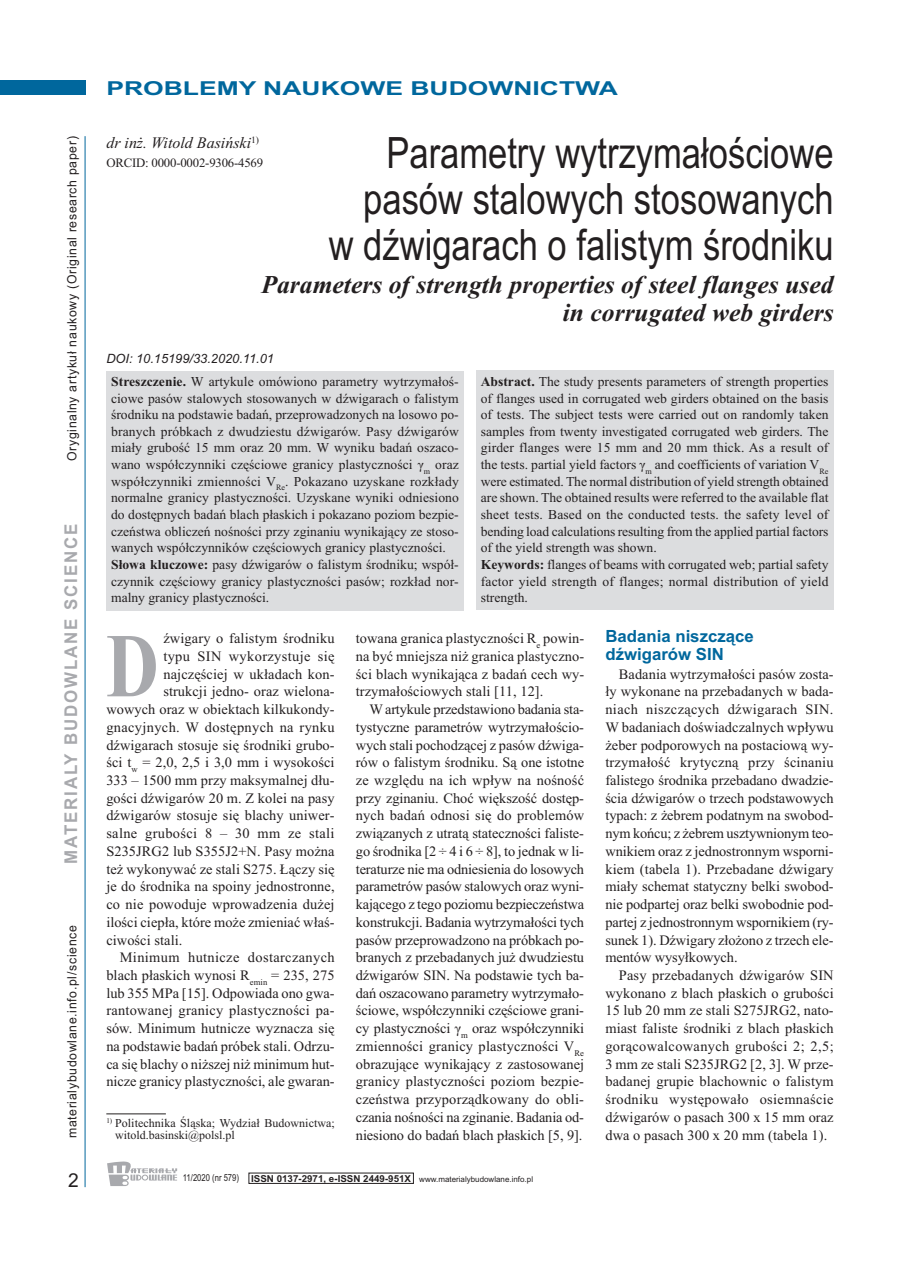
<style>
.page{position:relative;width:906px;height:1268px;background:#fff}
.page>*{position:absolute;margin:0;border:0;box-sizing:border-box;transform-origin:0 0}
.t1{font:700 91.05px "Times New Roman";color:#a8a9ad;scale:.8 1}
.t2{font:43.2px/46.2px "Arial";color:#231f20;text-align:right;scale:.8 1}
.t3{font:italic 700 25.65px/28.7px "Times New Roman";color:#231f20;text-align:right}
.t4{font:700 19.2px "Arial";color:#00679d;scale:1.38 1}
.t5{font:19.2px "Arial";color:#231f20}
.t6{font:700 17.55px "Arial";letter-spacing:.11em;color:#a8a9ad;scale:.96 1}
.t7{font:700 16.8px/17.7px "Arial";color:#00679d}
.t8{font:italic 16.05px "Times New Roman";color:#231f20}
.t9{font:14.4px/17.7px "Times New Roman";letter-spacing:.005em;color:#231f20;text-align:justify}
.t10{font:14.4px "Times New Roman";letter-spacing:.025em;color:#231f20}
.t11{font:13.65px/16.6px "Times New Roman";color:#231f20}
.t12{font:12.75px "Arial";letter-spacing:.055em;color:#231f20;scale:.96 1}
.t13{font:italic 12.75px "Arial";color:#231f20}
.t14{font:12.75px "Times New Roman";letter-spacing:-.015em;color:#231f20}
.t15{font:12px/12.8px "Times New Roman";letter-spacing:.005em;color:#231f20}
.t16{font:9.6px "Arial";color:#231f20;scale:.8 1}
.t17{font:7.95px "Arial";color:#231f20}
.s1{font-weight:700}
.s2{font-weight:700;font-size:9.6px}
</style>
<div class="page">
<div style="left:0;top:81px;width:85px;height:14px;background:#00679d"></div>
<hr style="left:85px;top:136px;width:1px;height:1050px;background:#00679d">
<svg style="left:107px;top:1161px;width:70px;height:24px"></svg>
<hr style="left:106px;top:1113px;width:60px;height:1px;background:#231f20">
<div style="left:106px;top:371px;width:357px;height:239px;background:#dcdddf"></div>
<div style="left:476px;top:370px;width:357px;height:240px;background:#dcdddf"></div>
<p class="t12" style="left:64px;top:461px;width:340px;rotate:-90deg">Oryginalny artykuł naukowy (Original research paper)</p>
<p class="t6" style="left:61px;top:863px;width:356px;rotate:-90deg">MATERIALY BUDOWLANE SCIENCE</p>
<p class="t12" style="left:64px;top:1138px;width:223px;rotate:-90deg">materialybudowlane.info.pl/science</p>
<h3 class="t5" style="left:68px;top:1168px;width:12px">2</h3>
<h3 class="t4" style="left:106px;top:77px;width:372px">PROBLEMY NAUKOWE BUDOWNICTWA</h3>
<p class="t8" style="left:106px;top:133px;width:154px">dr inż. Witold Basiński<sup>1)</sup></p>
<p class="t14" style="left:106px;top:155px;width:158px">ORCID: 0000-0002-9306-4569</p>
<h2 class="t2" style="left:329px;top:129px;width:632px">Parametry wytrzymałościowe pasów stalowych stosowanych w dźwigarach o falistym środniku</h2>
<h3 class="t3" style="left:261px;top:269px;width:573px">Parameters of strength properties of steel flanges used in corrugated web girders</h3>
<p class="t13" style="left:106px;top:351px;width:169px">DOI: 10.15199/33.2020.11.01</p>
<p class="t11" style="left:111px;top:373px;width:349px"><span class="s1">Streszczenie.</span> W artykule omówiono parametry wytrzymałoś&shy;ciowe pasów stalowych stosowanych w dźwigarach o falistym środniku na podstawie badań, przeprowadzonych na losowo po&shy;branych próbkach z dwudziestu dźwigarów. Pasy dźwigarów miały grubość 15 mm oraz 20 mm. W wyniku badań oszaco&shy;wano współczynniki częściowe granicy plastyczności γ<sub>m</sub> oraz współczynniki zmienności V<sub>Re</sub>. Pokazano uzyskane rozkłady normalne granicy plastyczności. Uzyskane wyniki odniesiono do dostępnych badań blach płaskich i pokazano poziom bezpie&shy;czeństwa obliczeń nośności przy zginaniu wynikający ze stoso&shy;wanych współczynników częściowych granicy plastyczności.<br><span class="s1">Słowa kluczowe:</span> pasy dźwigarów o falistym środniku; współ&shy;czynnik częściowy granicy plastyczności pasów; rozkład nor&shy;malny granicy plastyczności.</p>
<p class="t11" style="left:481px;top:373px;width:349px"><span class="s1">Abstract.</span> The study presents parameters of strength properties of flanges used in corrugated web girders obtained on the basis of tests. The subject tests were carried out on randomly taken samples from twenty investigated corrugated web girders. The girder flanges were 15 mm and 20 mm thick. As a result of the tests. partial yield factors γ<sub>m</sub> and coefficients of variation V<sub>Re </sub>were estimated. The normal distribution of yield strength obtained are shown. The obtained results were referred to the available flat sheet tests. Based on the conducted tests. the safety level of bending load calculations resulting from the applied partial factors of the yield strength was shown.<br><span class="s1">Keywords:</span> flanges of beams with corrugated web; partial safety factor yield strength of flanges; normal distribution of yield strength.</p>
<h1 class="t1" style="left:106px;top:611px;width:67px">D</h1>
<p class="t9" style="left:163px;top:629px;width:173px">źwigary o falistym środniku</p>
<p class="t10" style="left:163px;top:647px;width:173px">typu SIN wykorzystuje się</p>
<p class="t9" style="left:163px;top:664px;width:173px">najczęściej w układach kon-</p>
<p class="t9" style="left:163px;top:682px;width:173px">strukcji jedno- oraz wielona-</p>
<p class="t9" style="left:106px;top:700px;width:230px">wowych oraz w obiektach kilkukondy-</p>
<p class="t10" style="left:106px;top:718px;width:230px">gnacyjnych. W dostępnych na rynku</p>
<p class="t9" style="left:106px;top:735px;width:230px">dźwigarach stosuje się środniki grubo-</p>
<p class="t9" style="left:106px;top:753px;width:230px">ści t<sub>w</sub> = 2,0, 2,5 i 3,0 mm i wysokości</p>
<p class="t9" style="left:106px;top:771px;width:230px">333 – 1500 mm przy maksymalnej dłu-</p>
<p class="t9" style="left:106px;top:788px;width:230px">gości dźwigarów 20 m. Z kolei na pasy</p>
<p class="t9" style="left:106px;top:806px;width:230px">dźwigarów stosuje się blachy uniwer-</p>
<p class="t10" style="left:106px;top:824px;width:230px">salne grubości 8 – 30 mm ze stali</p>
<p class="t9" style="left:106px;top:841px;width:230px">S235JRG2 lub S355J2+N. Pasy można</p>
<p class="t9" style="left:106px;top:859px;width:230px">też wykonywać ze stali S275. Łączy się</p>
<p class="t9" style="left:106px;top:877px;width:230px">je do środnika na spoiny jednostronne,</p>
<p class="t9" style="left:106px;top:895px;width:230px">co nie powoduje wprowadzenia dużej</p>
<p class="t9" style="left:106px;top:912px;width:230px">ilości ciepła, które może zmieniać właś-</p>
<p class="t9" style="left:106px;top:930px;width:78px">ciwości stali.</p>
<p class="t10" style="left:120px;top:948px;width:216px">Minimum hutnicze dostarczanych</p>
<p class="t9" style="left:106px;top:965px;width:230px">blach płaskich wynosi R<sub>emin</sub> = 235, 275</p>
<p class="t9" style="left:106px;top:983px;width:230px">lub 355 MPa [15]. Odpowiada ono gwa-</p>
<p class="t9" style="left:106px;top:1001px;width:230px">rantowanej granicy plastyczności pa-</p>
<p class="t9" style="left:106px;top:1019px;width:230px">sów. Minimum hutnicze wyznacza się</p>
<p class="t9" style="left:106px;top:1036px;width:230px">na podstawie badań próbek stali. Odrzu-</p>
<p class="t9" style="left:106px;top:1054px;width:230px">ca się blachy o niższej niż minimum hut-</p>
<p class="t9" style="left:106px;top:1072px;width:230px">nicze granicy plastyczności, ale gwaran-</p>
<p class="t15" style="left:115px;top:1115px;width:221px;text-indent:-9px"><sup>1)</sup> Politechnika Śląska; Wydział Budownictwa; witold.basinski@polsl.pl</p>
<p class="t9" style="left:356px;top:629px;width:230px">towana granica plastyczności R<sub>e</sub> powin&shy;na być mniejsza niż granica plastyczno&shy;ści blach wynikająca z badań cech wy&shy;trzymałościowych stali [11, 12].</p>
<p class="t9" style="left:356px;top:700px;width:230px;text-indent:14px">W artykule przedstawiono badania sta&shy;tystyczne parametrów wytrzymałościo&shy;wych stali pochodzącej z pasów dźwiga&shy;rów o falistym środniku. Są one istotne ze względu na ich wpływ na nośność przy zginaniu. Choć większość dostęp&shy;nych badań odnosi się do problemów związanych z utratą stateczności faliste&shy;go środnika [2 ÷ 4 i 6 ÷ 8], to jednak w li&shy;teraturze nie ma odniesienia do losowych parametrów pasów stalowych oraz wyni&shy;kającego z tego poziomu bezpieczeństwa konstrukcji. Badania wytrzymałości tych pasów przeprowadzono na próbkach po&shy;branych z przebadanych już dwudziestu dźwigarów SIN. Na podstawie tych ba&shy;dań oszacowano parametry wytrzymało&shy;ściowe, współczynniki częściowe grani&shy;cy plastyczności γ<sub>m</sub> oraz współczynniki zmienności granicy plastyczności V<sub>Re </sub>obrazujące wynikający z zastosowanej granicy plastyczności poziom bezpie&shy;czeństwa przyporządkowany do obli&shy;czania nośności na zginanie. Badania od&shy;niesiono do badań blach płaskich [5, 9].</p>
<p class="t16" style="left:183px;top:1171px;width:72px">11/2020 (nr 579)</p>
<p class="t17" style="left:251px;top:1174px;width:283px"><span class="s2">ISSN 0137-2971, e-ISSN 2449-951X</span> www.materialybudowlane.info.pl</p>
<p class="t7" style="left:605px;top:627px;width:150px">Badania niszczące dźwigarów SIN</p>
<p class="t9" style="left:605px;top:664px;width:230px;text-indent:14px">Badania wytrzymałości pasów zosta&shy;ły wykonane na przebadanych w bada&shy;niach niszczących dźwigarach SIN.<br>W badaniach doświadczalnych wpływu żeber podporowych na postaciową wy&shy;trzymałość krytyczną przy ścinaniu falistego środnika przebadano dwadzie&shy;ścia dźwigarów o trzech podstawowych typach: z żebrem podatnym na swobod&shy;nym końcu; z żebrem usztywnionym teo&shy;wnikiem oraz z jednostronnym wsporni&shy;kiem (tabela 1). Przebadane dźwigary miały schemat statyczny belki swobod&shy;nie podpartej oraz belki swobodnie pod&shy;partej z jednostronnym wspornikiem (ry&shy;sunek 1). Dźwigary złożono z trzech ele&shy;mentów wysyłkowych.</p>
<p class="t9" style="left:605px;top:965px;width:230px;text-indent:14px">Pasy przebadanych dźwigarów SIN wykonano z blach płaskich o grubości 15 lub 20 mm ze stali S275JRG2, nato&shy;miast faliste środniki z blach płaskich gorącowalcowanych grubości 2; 2,5; 3 mm ze stali S235JRG2 [2, 3]. W prze&shy;badanej grupie blachownic o falistym środniku występowało osiemnaście dźwigarów o pasach 300 x 15 mm oraz dwa o pasach 300 x 20 mm (tabela 1).</p>
</div>
